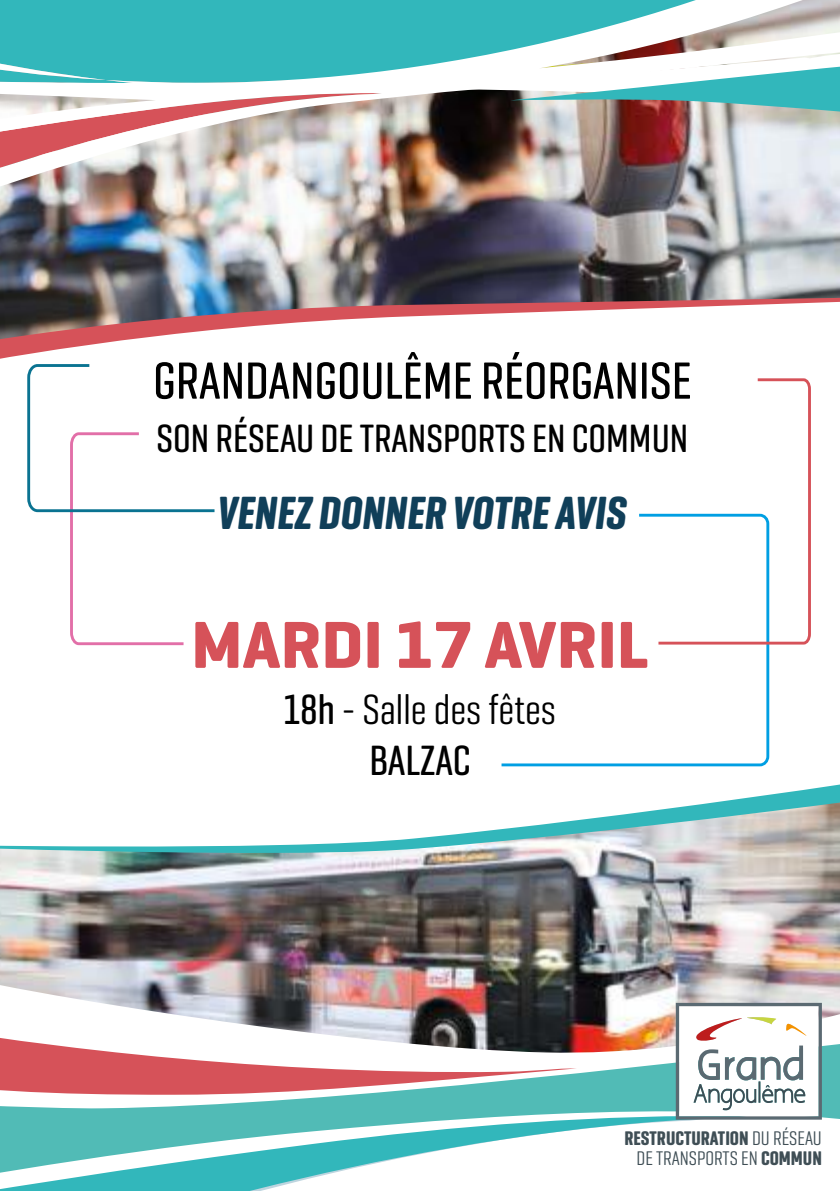
<style>
.page{position:relative;width:840px;height:1191px;background:#fff}
.page>*{position:absolute;margin:0;border:0;box-sizing:border-box;transform-origin:0 0}
.t1{font:700 67.6px "Geogrotesque";color:#d65259}
.t2{font:500 53.2px "Geogrotesque Comp";color:#000}
.t3{font:italic 700 47.4px "Geogrotesque Comp";color:#103f59}
.t4{font:43px/51.8px "Geogrotesque Comp";color:#000;text-align:center}
.t5{font:500 40.2px "Geogrotesque Comp";color:#000}
.t6{font:20.2px/20.2px "Geogrotesque Comp";color:#3f4e55;text-align:center}
.s1{font-weight:500}
.s2{font-weight:700}
</style>
<div class="page">
<img style="left:0;top:802px;width:839px;height:165px">
<img style="left:0;top:967px;width:839px;height:59px">
<svg style="left:0;top:1026px;width:839px;height:94px;fill:#51bbb6"></svg>
<svg style="left:0;top:1113px;width:746px;height:78px"></svg>
<svg style="left:0;top:1017px;width:576px;height:78px"></svg>
<svg style="left:675px;top:1002px;width:146px;height:117px"></svg>
<svg style="left:0;top:339px;width:133px;height:20px"></svg>
<img style="left:0;top:219px;width:839px;height:120px">
<img style="left:0;top:0;width:839px;height:219px">
<svg style="left:446px;top:54px;width:393px;height:66px"></svg>
<svg style="left:501px;top:513px;width:269px;height:254px"></svg>
<svg style="left:655px;top:378px;width:156px;height:268px"></svg>
<svg style="left:27px;top:364px;width:188px;height:282px"></svg>
<h2 class="t2" style="left:153px;top:347px;width:539px">GRANDANGOULÊME RÉORGANISE</h2>
<h3 class="t5" style="left:156px;top:413px;width:533px">SON RÉSEAU DE TRANSPORTS EN COMMUN</h3>
<h3 class="t3" style="left:217px;top:483px;width:410px">VENEZ DONNER VOTRE AVIS</h3>
<h1 class="t1" style="left:191px;top:602px;width:458px">MARDI 17 AVRIL</h1>
<h3 class="t4" style="left:284px;top:681px;width:273px"><span class="s1">18h</span> - Salle des fêtes<br><span class="s1">BALZAC</span></h3>
<p class="t6" style="left:624px;top:1127px;width:199px"><span class="s2">RESTRUCTURATION</span> DU RÉSEAU<br>DE TRANSPORTS EN <span class="s2">COMMUN</span></p>
</div>
